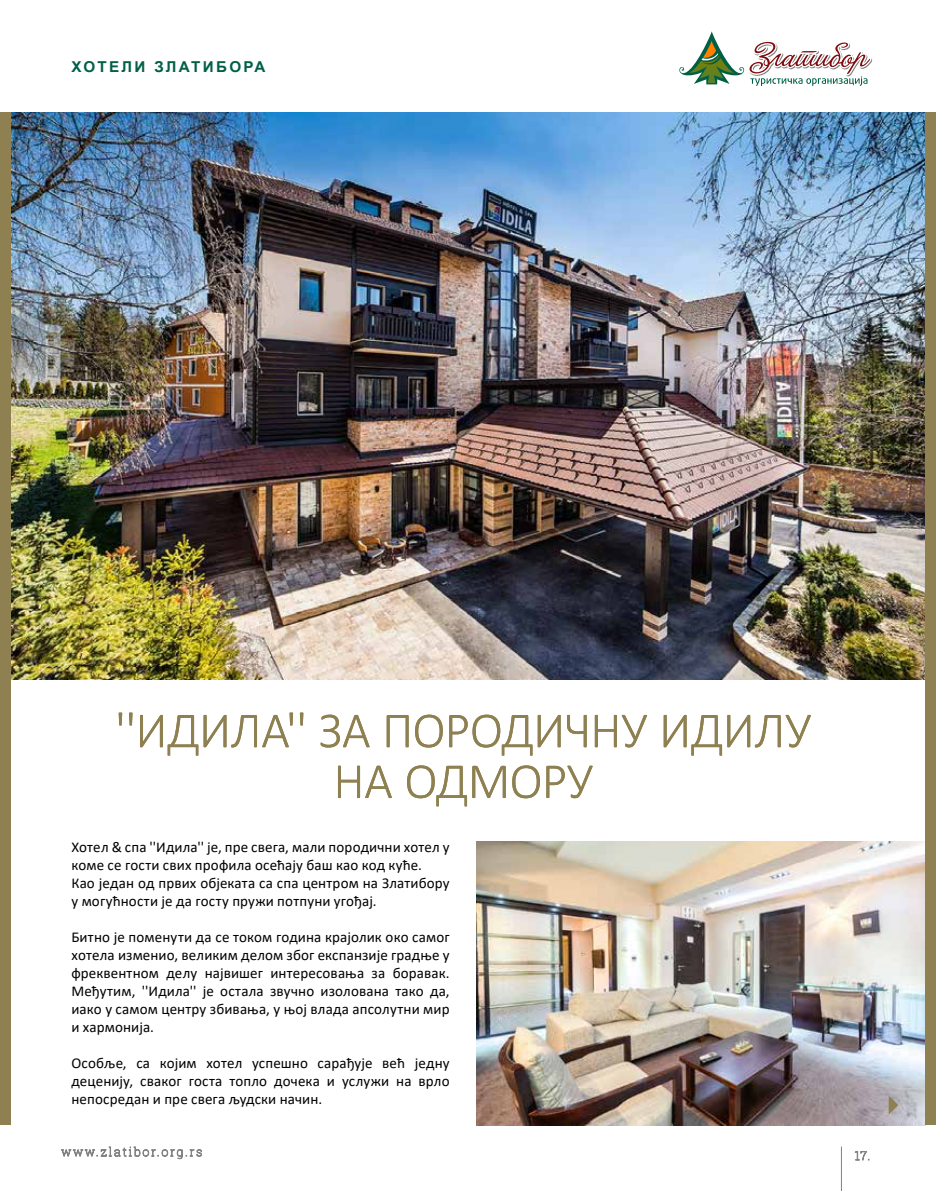
<style>
.page{position:relative;width:936px;height:1191px;background:#fff}
.page>*{position:absolute;margin:0;border:0;box-sizing:border-box;transform-origin:0 0}
.t1{font:300 50.7px/50.7px "Calibri";letter-spacing:-.01em;color:#8e8050;text-align:center}
.t2{font:15px/18px "Calibri";letter-spacing:.01em;color:#000;text-align:justify}
.t3{font:700 15px "Arial";letter-spacing:.15em;color:#026047}
</style>
<div class="page">
<img style="left:10px;top:112px;width:915px;height:567px">
<img style="left:476px;top:841px;width:449px;height:284px">
<div style="left:925px;top:112px;width:10px;height:1013px;background:#8e8050"></div>
<div style="left:0;top:112px;width:10px;height:1013px;background:#8e8050"></div>
<svg style="left:679px;top:31px;width:194px;height:55px"></svg>
<svg style="left:854px;top:1151px;width:15px;height:9px"></svg>
<svg style="left:61px;top:1146px;width:141px;height:14px"></svg>
<hr style="left:841px;top:1146px;width:1px;height:45px;background:#828281">
<svg style="left:888px;top:1095px;width:10px;height:19px"></svg>
<p class="t3" style="left:71px;top:57px;width:195px">ХОТЕЛИ ЗЛАТИБОРА</p>
<h1 class="t1" style="left:115px;top:704px;width:697px">''ИДИЛА'' ЗА ПОРОДИЧНУ ИДИЛУ<br>НА ОДМОРУ</h1>
<p class="t2" style="left:71px;top:837px;width:380px;text-align:left">Хотел &amp; спа ''Идила'' је, пре свега, мали породични хотел у коме се гости свих профила осећају баш као код куће.<br>Као један од првих објеката са спа центром на Златибору у могућности је да госту пружи потпуни угођај.</p>
<p class="t2" style="left:71px;top:927px;width:380px">Битно је поменути да се током година крајолик око самог хотела изменио, великим делом због експанзије градње у фреквентном делу највишег интересовања за боравак.<br>Међутим, ''Идила'' је остала звучно изолована тако да, иако у самом центру збивања, у њој влада апсолутни мир и хармонија.</p>
<p class="t2" style="left:71px;top:1053px;width:380px">Особље, са којим хотел успешно сарађује већ једну деценију, сваког госта топло дочека и услужи на врло непосредан и пре свега људски начин.</p>
</div>
